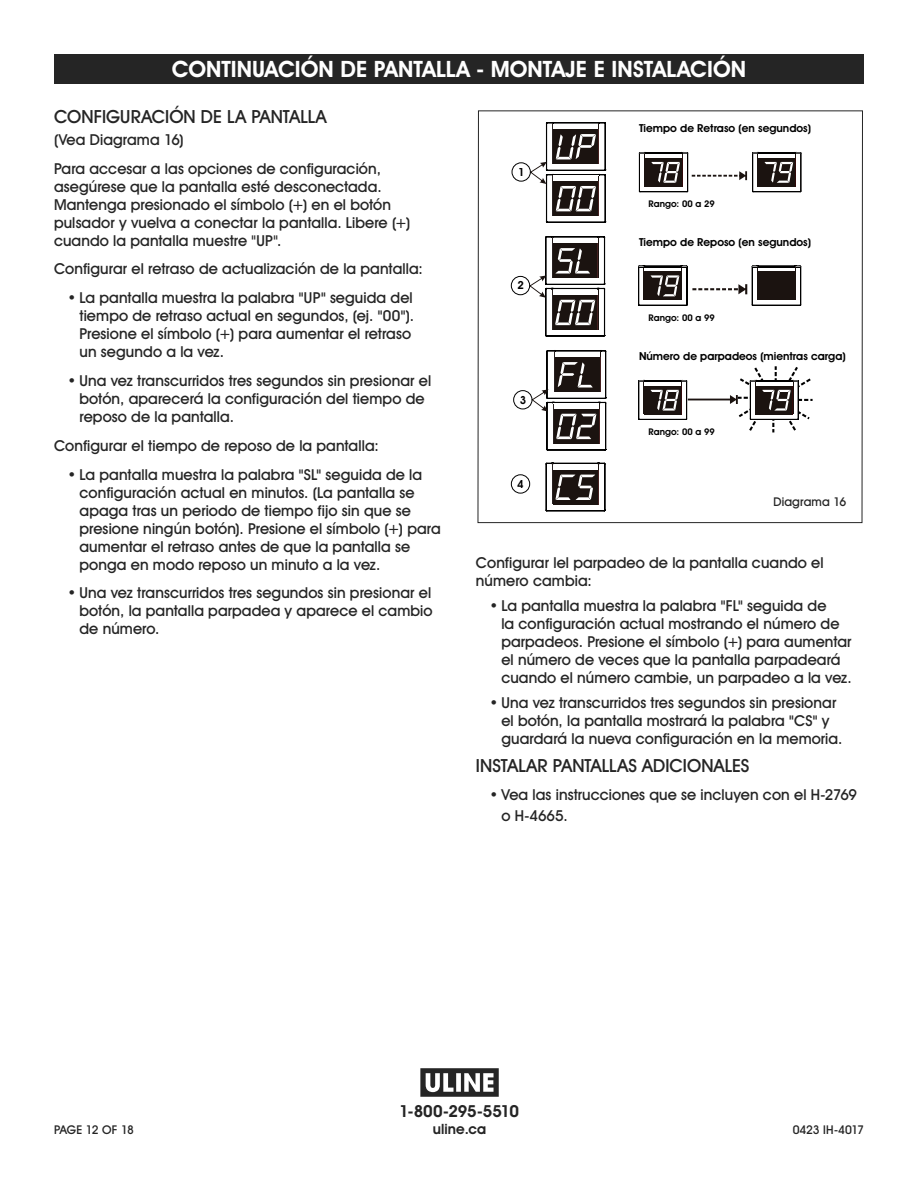
<style>
.page{position:relative;width:918px;height:1188px;background:#fff}
.page>*{position:absolute;margin:0;border:0;box-sizing:border-box;transform-origin:0 0}
.t1{font:700 22.5px "Uline Two Knine";letter-spacing:.005em;color:#fff}
.t2{font:18px "Uline Two Knine";letter-spacing:.005em;color:#252525}
.t3{font:700 16.5px "Uline Two Knine";letter-spacing:-.015em;color:#252525}
.t4{font:15px/18px "Uline Two Knine";letter-spacing:.005em;color:#252525}
.t5{font:700 14.25px "Uline Two Knine";letter-spacing:.01em;color:#252525}
.t6{font:12px "Uline Two Knine";color:#252525}
.t7{font:12px "Uline Two Knine";letter-spacing:-.02em;color:#252525}
.t8{font:700 11.1px "Uline Two Knine";color:#000}
.t9{font:700 9.15px "Uline Two Knine";color:#000}
.s1{font-weight:700}
</style>
<div class="page">
<div style="left:54px;top:54px;width:810px;height:30px;background:#252525"></div>
<svg style="left:477px;top:110px;width:386px;height:413px"></svg>
<svg style="left:420px;top:1068px;width:79px;height:29px"></svg>
<h1 class="t1" style="left:172px;top:56px;width:576px">CONTINUACIÓN DE PANTALLA - MONTAJE E INSTALACIÓN</h1>
<p class="t2" style="left:54px;top:106px;width:274px">CONFIGURACIÓN DE LA PANTALLA</p>
<p class="t4" style="left:54px;top:125px;width:328px;line-height:28.8px">(Vea Diagrama 16)<br>Para accesar a las opciones de configuración,</p>
<p class="t4" style="left:54px;top:177px;width:358px">asegúrese que la pantalla esté desconectada.<br>Mantenga presionado el símbolo (+) en el botón pulsador y vuelva a conectar la pantalla. Libere (+) cuando la pantalla muestre "UP".</p>
<p class="t4" style="left:54px;top:260px;width:370px">Configurar el retraso de actualización de la pantalla:</p>
<p class="t4" style="left:80px;top:289px;width:336px;text-indent:-12px">• La pantalla muestra la palabra <span class="s1">"</span>UP<span class="s1">"</span> seguida del tiempo de retraso actual en segundos, (ej. <span class="s1">"</span>00<span class="s1">"</span>).<br>Presione el símbolo (+) para aumentar el retraso un segundo a la vez.</p>
<p class="t4" style="left:80px;top:372px;width:353px;text-indent:-12px">• Una vez transcurridos tres segundos sin presionar el botón, aparecerá la configuración del tiempo de reposo de la pantalla.</p>
<p class="t4" style="left:54px;top:436px;width:326px">Configurar el tiempo de reposo de la pantalla:</p>
<p class="t4" style="left:80px;top:465px;width:363px;text-indent:-12px">• La pantalla muestra la palabra <span class="s1">"</span>SL<span class="s1">"</span> seguida de la configuración actual en minutos. (La pantalla se apaga tras un periodo de tiempo fijo sin que se presione ningún botón). Presione el símbolo (+) para aumentar el retraso antes de que la pantalla se ponga en modo reposo un minuto a la vez.</p>
<p class="t4" style="left:80px;top:584px;width:355px;text-align:justify;text-indent:-12px">• Una vez transcurridos tres segundos sin presionar el botón, la pantalla parpadea y aparece el cambio de número.</p>
<p class="t8" style="left:518px;top:165px;width:8px">1</p>
<p class="t8" style="left:518px;top:279px;width:8px">2</p>
<p class="t8" style="left:520px;top:393px;width:8px">3</p>
<p class="t8" style="left:517px;top:477px;width:8px">4</p>
<p class="t8" style="left:639px;top:121px;width:174px">Tiempo de Retraso (en segundos)</p>
<p class="t9" style="left:649px;top:198px;width:68px">Rango: 00 a 29</p>
<p class="t8" style="left:639px;top:235px;width:174px">Tiempo de Reposo (en segundos)</p>
<p class="t9" style="left:649px;top:312px;width:68px">Rango: 00 a 99</p>
<p class="t8" style="left:639px;top:349px;width:208px">Número de parpadeos (mientras carga)</p>
<p class="t9" style="left:649px;top:427px;width:68px">Rango: 00 a 99</p>
<p class="t6" style="left:773px;top:494px;width:74px">Diagrama 16</p>
<p class="t4" style="left:476px;top:554px;width:349px">Configurar lel parpadeo de la pantalla cuando el número cambia:</p>
<p class="t4" style="left:501px;top:597px;width:352px;text-indent:-12px">• La pantalla muestra la palabra <span class="s1">"</span>FL<span class="s1">"</span> seguida de<br>la configuración actual mostrando el número de parpadeos. Presione el símbolo (+) para aumentar el número de veces que la pantalla parpadeará cuando el número cambie, un parpadeo a la vez.</p>
<p class="t4" style="left:501px;top:693px;width:343px;text-indent:-12px">• Una vez transcurridos tres segundos sin presionar el botón, la pantalla mostrará la palabra <span class="s1">"</span>CS<span class="s1">"</span> y guardará la nueva configuración en la memoria.</p>
<p class="t2" style="left:476px;top:754px;width:275px">INSTALAR PANTALLAS ADICIONALES</p>
<p class="t4" style="left:501px;top:784px;width:357px;line-height:21.1px;text-indent:-12px">• Vea las instrucciones que se incluyen con el H-2769 o H-4665.</p>
<p class="t3" style="left:399px;top:1101px;width:121px">1-800-295-5510</p>
<p class="t5" style="left:433px;top:1120px;width:55px">uline.ca</p>
<p class="t7" style="left:54px;top:1122px;width:82px">PAGE 12 OF 18</p>
<p class="t6" style="left:793px;top:1122px;width:73px">0423 IH-4017</p>
</div>
